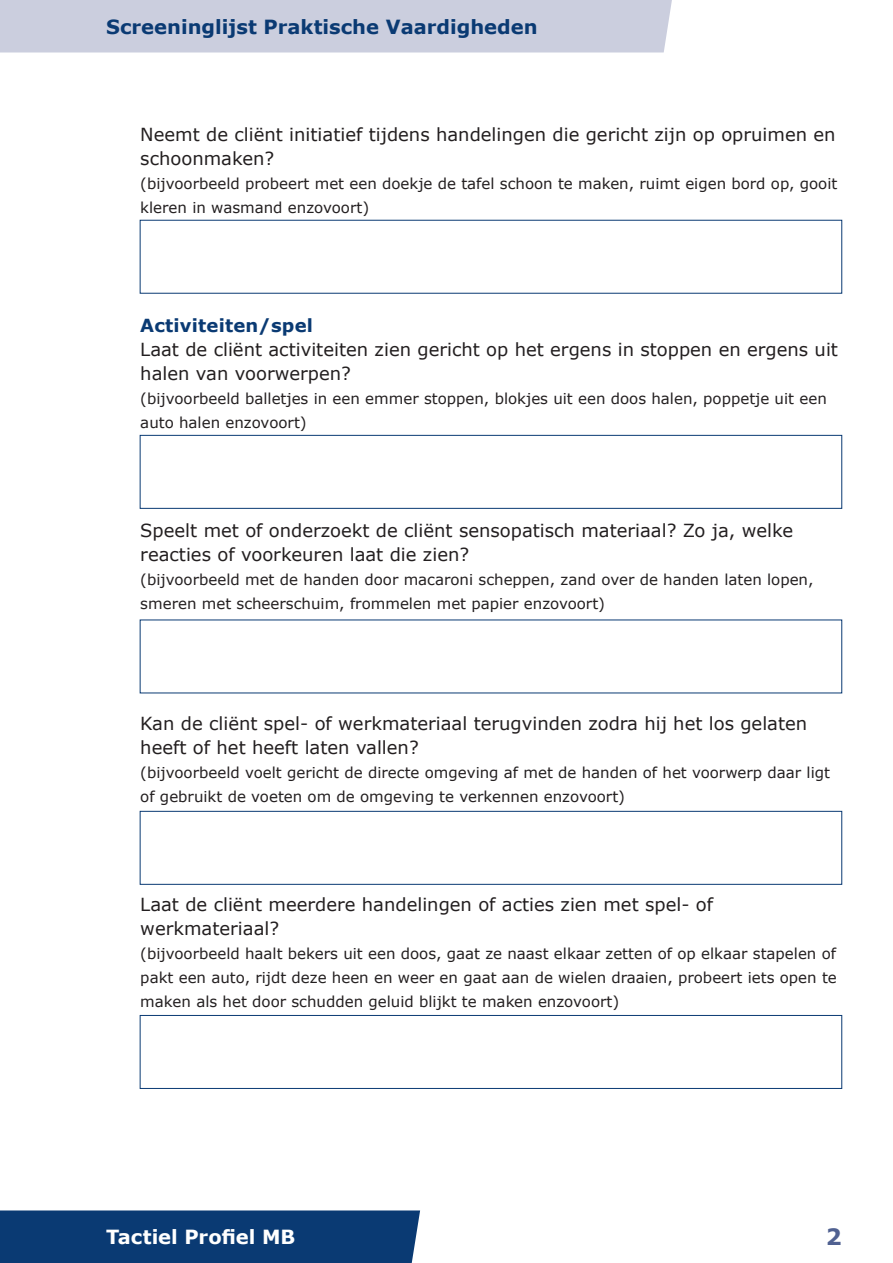
<style>
.page{position:relative;width:893px;height:1263px;background:#fff}
.page>*{position:absolute;margin:0;border:0;box-sizing:border-box;transform-origin:0 0}
.t1{font:700 22.5px "Verdana";color:#506191}
.t2{font:700 19.5px "Verdana";color:#0a3a73}
.t3{font:700 19.5px "Verdana";color:#fff}
.Basisalinea_12{font:18px/24px "Verdana";color:#231f20}
.Alinea_10_pnt_zwart{font:18px/24px "Verdana";color:#231f20}
.Tussenkopje_blauw{font:700 18px "Verdana";letter-spacing:.01em;color:#0a3a73}
.Alinea_10_pnt_zwart-2{font:15px/24px "Verdana";color:#231f20}
</style>
<div class="page">
<div style="left:0;top:0;width:672px;height:52px;background:#cbcede"></div>
<div style="left:0;top:1210px;width:420px;height:53px;background:#0a3a73"></div>
<div style="left:140px;top:435px;width:702px;height:73px;border:1px solid #0a3a73"></div>
<div style="left:140px;top:811px;width:702px;height:73px;border:1px solid #0a3a73"></div>
<div style="left:140px;top:1015px;width:702px;height:74px;border:1px solid #0a3a73"></div>
<h2 class="t2" style="left:106px;top:14px;width:433px">Screeninglijst Praktische Vaardigheden</h2>
<p class="Basisalinea_12" style="left:140px;top:123px;width:697px">Neemt de cliënt initiatief tijdens handelingen die gericht zijn op opruimen en schoonmaken?</p>
<p class="Alinea_10_pnt_zwart-2" style="left:140px;top:172px;width:699px">(bijvoorbeeld probeert met een doekje de tafel schoon te maken, ruimt eigen bord op, gooit kleren in wasmand enzovoort)</p>
<p class="Tussenkopje_blauw" style="left:140px;top:314px;width:174px">Activiteiten/spel</p>
<p class="Basisalinea_12" style="left:140px;top:338px;width:699px">Laat de cliënt activiteiten zien gericht op het ergens in stoppen en ergens uit halen van voorwerpen?</p>
<p class="Alinea_10_pnt_zwart-2" style="left:140px;top:387px;width:688px">(bijvoorbeeld balletjes in een emmer stoppen, blokjes uit een doos halen, poppetje uit een auto halen enzovoort)</p>
<p class="Basisalinea_12" style="left:140px;top:518px;width:654px">Speelt met of onderzoekt de cliënt sensopatisch materiaal? Zo ja, welke reacties of voorkeuren laat die zien?</p>
<p class="Alinea_10_pnt_zwart-2" style="left:140px;top:567px;width:675px">(bijvoorbeeld met de handen door macaroni scheppen, zand over de handen laten lopen, smeren met scheerschuim, frommelen met papier enzovoort)</p>
<p class="Alinea_10_pnt_zwart" style="left:140px;top:712px;width:668px">Kan de cliënt spel- of werkmateriaal terugvinden zodra hij het los gelaten heeft of het heeft laten vallen?</p>
<p class="Alinea_10_pnt_zwart-2" style="left:140px;top:761px;width:691px">(bijvoorbeeld voelt gericht de directe omgeving af met de handen of het voorwerp daar ligt of gebruikt de voeten om de omgeving te verkennen enzovoort)</p>
<p class="Basisalinea_12" style="left:140px;top:893px;width:574px">Laat de cliënt meerdere handelingen of acties zien met spel- of werkmateriaal?</p>
<p class="Alinea_10_pnt_zwart-2" style="left:140px;top:942px;width:698px;text-align:justify">(bijvoorbeeld haalt bekers uit een doos, gaat ze naast elkaar zetten of op elkaar stapelen of pakt een auto, rijdt deze heen en weer en gaat aan de wielen draaien, probeert iets open te maken als het door schudden geluid blijkt te maken enzovoort)</p>
<h2 class="t3" style="left:106px;top:1224px;width:191px">Tactiel Profiel MB</h2>
<p class="t1" style="left:826px;top:1222px;width:17px">2</p>
</div>
